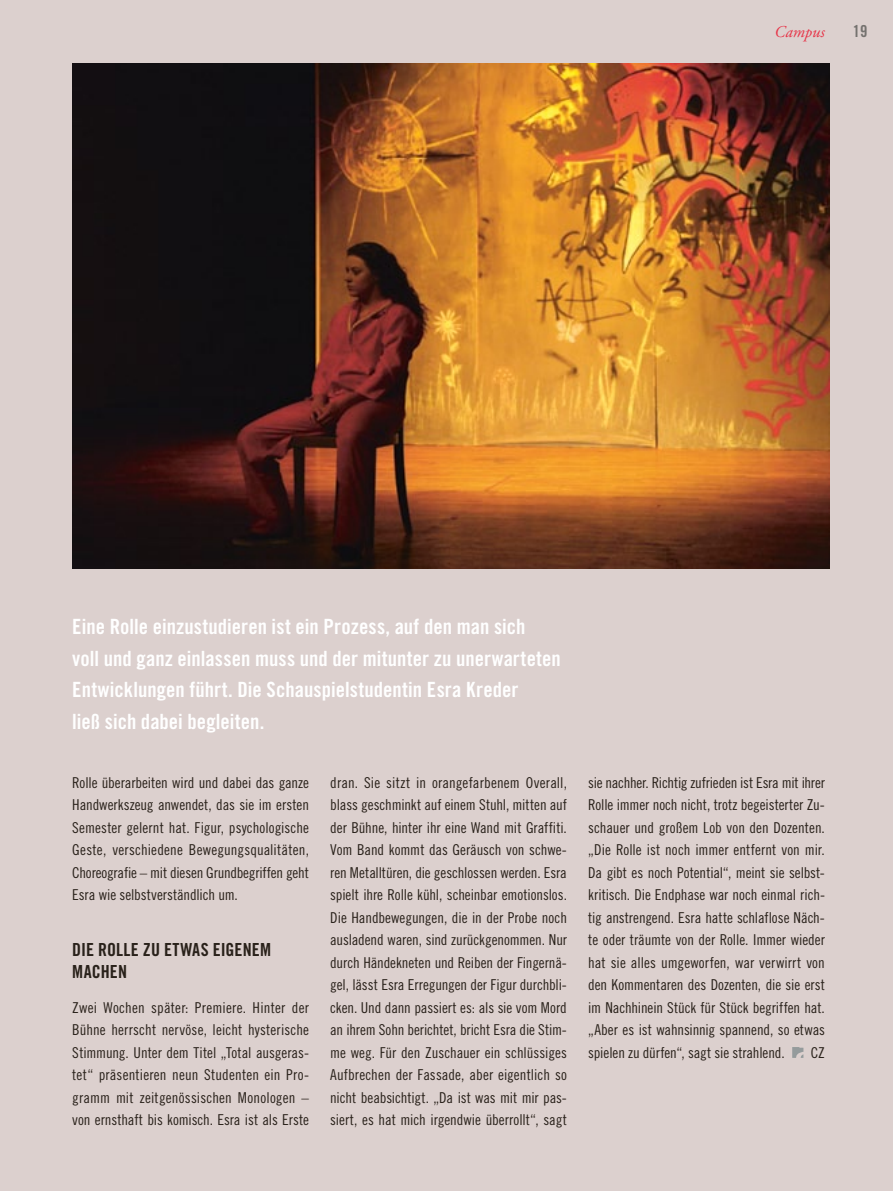
<style>
.page{position:relative;width:893px;height:1191px;background:#dcd0ce}
.page>*{position:absolute;margin:0;border:0;box-sizing:border-box;transform-origin:0 0}
.t1{font:21px/31.5px "Trade Gothic LT Std Bd Cn 20";color:#fff}
.t2{font:18px/22.5px "Trade Gothic LT Std Bd Cn 20";letter-spacing:.01em;color:#29211a}
.t3{font:italic 16.5px "Adobe Garamond Pro";letter-spacing:.005em;color:#e73246}
.t4{font:16.5px "Trade Gothic LT Std Bd Cn 20";color:#75726f}
.t5{font:15px/22.5px "Trade Gothic LT Std Cn 18";letter-spacing:-.005em;color:#29211a;text-align:justify}
</style>
<div class="page">
<svg style="left:792px;top:1047px;width:11px;height:11px"></svg>
<img style="left:72px;top:64px;width:757px;height:505px">
<p class="t3" style="left:775px;top:22px;width:52px">Campus</p>
<p class="t4" style="left:853px;top:22px;width:16px">19</p>
<h1 class="t1" style="left:72px;top:611px;width:490px">Eine Rolle einzustudieren ist ein Prozess, auf den man sich<br>voll und ganz einlassen muss und der mitunter zu unerwarteten Entwicklungen führt. Die Schauspielstudentin Esra Kreder<br>ließ sich dabei begleiten.</h1>
<p class="t5" style="left:72px;top:771px;width:238px">Rolle überarbeiten wird und dabei das ganze Handwerkszeug anwendet, das sie im ersten Semester gelernt hat. Figur, psychologische Geste, verschiedene Bewegungsqualitäten, Choreografie – mit diesen Grundbegriffen geht Esra wie selbstverständlich um.</p>
<p class="t2" style="left:72px;top:938px;width:198px">Die Rolle zu etwas Eigenem -machen</p>
<p class="t5" style="left:72px;top:996px;width:238px">Zwei Wochen später: Premiere. Hinter der Bühne herrscht nervöse, leicht hysterische Stimmung. Unter dem Titel „Total ausgeras&shy;tet“ präsentieren neun Studenten ein Pro&shy;gramm mit zeitgenössischen Monologen – von ernsthaft bis komisch. Esra ist als Erste</p>
<p class="t5" style="left:330px;top:771px;width:238px">dran. Sie sitzt in orangefarbenem Overall, blass geschminkt auf einem Stuhl, mitten auf der Bühne, hinter ihr eine Wand mit Graffiti.<br>Vom Band kommt das Geräusch von schwe&shy;ren Metalltüren, die geschlossen werden. Esra spielt ihre Rolle kühl, scheinbar emotionslos.<br>Die Handbewegungen, die in der Probe noch ausladend waren, sind zurückgenommen. Nur durch Händekneten und Reiben der Fingernä&shy;gel, lässt Esra Erregungen der Figur durchbli&shy;cken. Und dann passiert es: als sie vom Mord an ihrem Sohn berichtet, bricht Esra die Stim&shy;me weg. Für den Zuschauer ein schlüssiges Aufbrechen der Fassade, aber eigentlich so nicht beabsichtigt. „Da ist was mit mir pas&shy;siert, es hat mich irgendwie überrollt“, sagt</p>
<p class="t5" style="left:588px;top:771px;width:238px">sie nachher. Richtig zufrieden ist Esra mit ihrer Rolle immer noch nicht, trotz begeisterter Zu&shy;schauer und großem Lob von den Dozenten. „Die Rolle ist noch immer entfernt von mir.<br>Da gibt es noch Potential“, meint sie selbst&shy;kritisch. Die Endphase war noch einmal rich&shy;tig anstrengend. Esra hatte schlaflose Näch&shy;te oder träumte von der Rolle. Immer wieder hat sie alles umgeworfen, war verwirrt von den Kommentaren des Dozenten, die sie erst im Nachhinein Stück für Stück begriffen hat. „Aber es ist wahnsinnig spannend, so etwas spielen zu dürfen“, sagt sie strahlend.</p>
<p class="t5" style="left:811px;top:1041px;width:15px">CZ</p>
</div>
